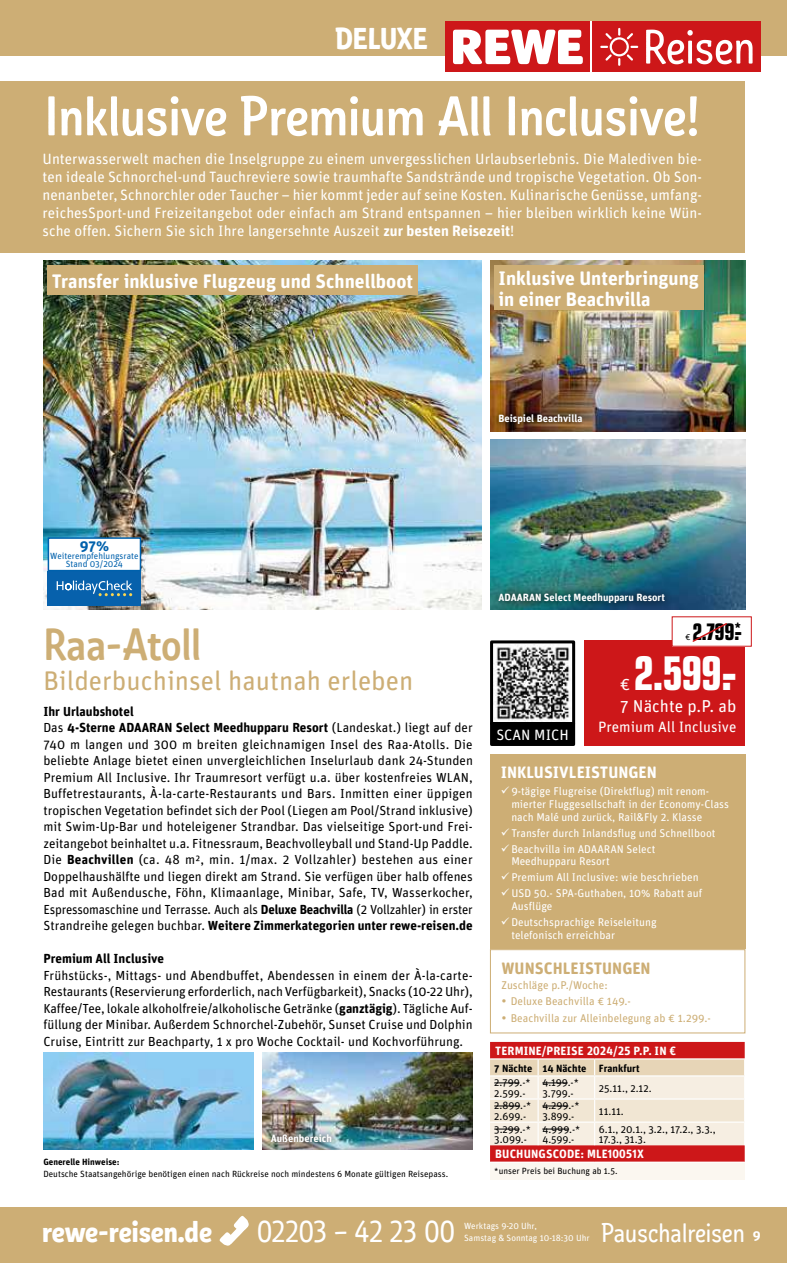
<style>
.page{position:relative;width:787px;height:1263px;background:#fff}
.page>*{position:absolute;margin:0;border:0;box-sizing:border-box;transform-origin:0 0}
.t1{font:500 55.65px "REWE Mato";color:#fff}
.t2{font:46.5px "REWE Preisschrift";color:#fff}
.t3{font:500 45px "REWE Mato";color:#cdae75}
.t4{font:700 30px "REWE Mato";color:#fff}
.t5{font:30px "REWE Mato";color:#fff}
.t6{font:27px "Unit Rounded OT";color:#cdae75}
.t7{font:26.55px "REWE Mato";color:#fff}
.t8{font:22.8px "REWE Preisschrift";color:#000}
.t9{font:700 19.5px/21px "Unit Rounded OT";color:#fff}
.t10{font:17.25px "Unit Rounded OT";color:#fff}
.t11{font:700 16.5px "Unit Rounded OT";color:#fff}
.t12{font:700 16.5px "Unit Rounded OT";color:#cdae75}
.t13{font:15px/18px "Unit Rounded OT";color:#fff;text-align:justify}
.t14{font:700 15px "Unit Rounded OT";color:#0061ac}
.t15{font:13.2px/16.5px "Unit Rounded OT";letter-spacing:.005em;color:#000}
.t16{font:700 13.2px "Unit Rounded OT";color:#000}
.t17{font:700 12px "Unit Rounded OT";letter-spacing:.01em;color:#fff}
.t18{font:11.25px/12.8px "Unit Rounded OT";color:#fff}
.t19{font:11.25px "Unit Rounded OT";color:#cdae75}
.t20{font:10.5px/10.5px "Unit Rounded OT";color:#000}
.t21{font:700 10.5px "Unit Rounded OT";color:#fff}
.t22{font:700 10.5px "Unit Rounded OT";color:#000}
.t23{font:9px "Unit Rounded OT";color:#000}
.t24{font:9px/12px "Unit Rounded OT";color:#fff}
.t25{font:9px/8.2px "Unit Rounded OT";color:#0061ac;text-align:center}
.t26{font:700 9px "Unit Rounded OT";color:#000}
.s1{font-weight:700}
.s2{font-family:"Unit Rounded OT";font-weight:700;font-size:13.5px}
</style>
<div class="page">
<div style="left:0;top:81px;width:744px;height:171px;background:#cdae75"></div>
<div style="left:0;top:0;width:787px;height:55px;background:#cdae75"></div>
<div style="left:445px;top:21px;width:144px;height:51px;background:#cd1719"></div>
<div style="left:592px;top:21px;width:168px;height:51px;background:#cd1719"></div>
<svg style="left:453px;top:30px;width:130px;height:34px"></svg>
<svg style="left:646px;top:30px;width:106px;height:34px"></svg>
<svg style="left:600px;top:28px;width:38px;height:38px"></svg>
<img style="left:43px;top:1052px;width:211px;height:98px">
<img style="left:262px;top:1052px;width:211px;height:98px">
<img style="left:264px;top:1127px;width:75px;height:23px">
<img style="left:490px;top:261px;width:255px;height:170px">
<img style="left:490px;top:439px;width:255px;height:171px">
<svg style="left:491px;top:585px;width:181px;height:25px;background:#185765"></svg>
<svg style="left:491px;top:407px;width:98px;height:25px;background:#644021"></svg>
<img style="left:43px;top:261px;width:438px;height:349px">
<div style="left:48px;top:571px;width:93px;height:34px;background:#0761ac"></div>
<svg style="left:57px;top:580px;width:75px;height:16px"></svg>
<div style="left:48px;top:538px;width:92px;height:33px;background:#fff"></div>
<div style="left:48px;top:537px;width:93px;height:34px;border:2px solid #0061ac"></div>
<div style="left:494px;top:265px;width:209px;height:45px;background:#cdae75"></div>
<div style="left:48px;top:265px;width:370px;height:30px;background:#cdae75"></div>
<div style="left:584px;top:640px;width:161px;height:106px;background:#cd1719"></div>
<div style="left:672px;top:617px;width:79px;height:29px;background:#fff"></div>
<svg style="left:692px;top:623px;width:35px;height:19px"></svg>
<img style="left:494px;top:644px;width:76px;height:77px">
<div style="left:490px;top:640px;width:85px;height:85px;border:3px solid #000"></div>
<div style="left:491px;top:723px;width:82px;height:21px;background:#000"></div>
<div style="left:490px;top:722px;width:85px;height:24px;border:3px solid #000"></div>
<div style="left:490px;top:754px;width:255px;height:195px;background:#cdae75"></div>
<div style="left:490px;top:949px;width:255px;height:84px;border:1px solid #cdae75"></div>
<div style="left:490px;top:1162px;width:254px;height:17px;background:#fbf7f0"></div>
<hr style="left:490px;top:1161px;width:48px;height:2px;background:#fff">
<hr style="left:538px;top:1161px;width:56px;height:2px;background:#fff">
<hr style="left:594px;top:1161px;width:150px;height:2px;background:#fff">
<svg style="left:490px;top:1042px;width:255px;height:120px;background:#e7aea3"></svg>
<div style="left:0;top:1208px;width:787px;height:55px;background:#cdae75"></div>
<svg style="left:219px;top:1215px;width:30px;height:31px"></svg>
<h3 class="t4" style="left:335px;top:15px;width:94px">DELUXE</h3>
<h1 class="t1" style="left:45px;top:73px;width:656px">Inklusive Premium All Inclusive!</h1>
<p class="t13" style="left:43px;top:149px;width:661px">Unterwasserwelt machen die Inselgruppe zu einem unvergesslichen Urlaubserlebnis. Die Malediven bie&shy;ten ideale Schnorchel-und Tauchreviere sowie traumhafte Sandstrände und tropische Vegetation. Ob Son&shy;nenanbeter, Schnorchler oder Taucher – hier kommt jeder auf seine Kosten. Kulinarische Genüsse, umfang&shy;reichesSport-und Freizeitangebot oder einfach am Strand entspannen – hier bleiben wirklich keine Wün&shy;sche offen. Sichern Sie sich Ihre langersehnte Auszeit <span class="s1">zur besten Reisezeit</span>!</p>
<h3 class="t9" style="left:52px;top:270px;width:363px">Transfer inklusive Flugzeug und Schnellboot</h3>
<h3 class="t9" style="left:498px;top:267px;width:202px">Inklusive Unterbringung in einer Beachvilla</h3>
<p class="t21" style="left:498px;top:412px;width:85px">Beispiel Beachvilla</p>
<p class="t14" style="left:80px;top:536px;width:31px">97%</p>
<p class="t25" style="left:50px;top:552px;width:90px">Weiterempfehlungsrate<br>Stand 03/2024</p>
<h3 class="t3" style="left:43px;top:610px;width:159px">Raa-Atoll</h3>
<h3 class="t6" style="left:43px;top:664px;width:371px">Bilderbuchinsel hautnah erleben</h3>
<p class="t15" style="left:43px;top:703px;width:431px"><span class="s1">Ihr Urlaubshotel<br></span>Das <span class="s1">4-Sterne ADAARAN Select Meedhupparu Resort</span> (Landeskat.) liegt auf der 740 m langen und 300 m breiten gleichnamigen Insel des Raa-Atolls. Die beliebte Anlage bietet einen unvergleichlichen Inselurlaub dank 24-Stunden Premium All Inclusive. Ihr Traumresort verfügt u.a. über kostenfreies WLAN, Buffetrestaurants, À-la-carte-Restaurants und Bars. Inmitten einer üppigen tropischen Vegetation befindet sich der Pool (Liegen am Pool/Strand inklusive) mit Swim-Up-Bar und hoteleigener Strandbar. Das vielseitige Sport-und Frei&shy;zeitangebot beinhaltet u.a. Fitnessraum, Beachvolleyball und Stand-Up Paddle.<br>Die <span class="s1">Beachvillen</span> (ca. 48 m², min. 1/max. 2 Vollzahler) bestehen aus einer Doppelhaushälfte und liegen direkt am Strand. Sie verfügen über halb offenes Bad mit Außendusche, Föhn, Klimaanlage, Minibar, Safe, TV, Wasserkocher, Espressomaschine und Terrasse. Auch als <span class="s1">Deluxe Beachvilla</span> (2 Vollzahler) in erster Strandreihe gelegen buchbar. <span class="s1">Weitere Zimmerkategorien unter rewe-reisen.de</span></p>
<p class="t16" style="left:43px;top:950px;width:122px">Premium All Inclusive</p>
<p class="t15" style="left:43px;top:967px;width:431px;text-align:justify">Frühstücks-, Mittags- und Abendbuffet, Abendessen in einem der À-la-carte-Restaurants (Reservierung erforderlich, nach Verfügbarkeit), Snacks (10-22 Uhr), Kaffee/Tee, lokale alkoholfreie/alkoholische Getränke (<span class="s1">ganztägig</span>). Tägliche Auf&shy;füllung der Minibar. Außerdem Schnorchel-Zubehör, Sunset Cruise und Dolphin Cruise, Eintritt zur Beachparty, 1 x pro Woche Cocktail- und Kochvorführung.</p>
<p class="t21" style="left:271px;top:1132px;width:63px">Außenbereich</p>
<p class="t26" style="left:43px;top:1156px;width:78px">Generelle Hinweise:</p>
<p class="t23" style="left:43px;top:1168px;width:406px">Deutsche Staatsangehörige benötigen einen nach Rückreise noch mindestens 6 Monate gültigen Reisepass.</p>
<p class="t21" style="left:498px;top:591px;width:168px">ADAARAN Select Meedhupparu Resort</p>
<p class="t23" style="left:685px;top:631px;width:7px">€</p>
<h3 class="t8" style="left:692px;top:618px;width:51px">2.799.-<sup>*</sup></h3>
<h2 class="t2" style="left:634px;top:646px;width:103px">2.599.-</h2>
<h3 class="t10" style="left:620px;top:695px;width:118px">7 Nächte p.P. ab</h3>
<p class="t13" style="left:598px;top:718px;width:140px">Premium All Inclusive</p>
<h3 class="t10" style="left:620px;top:673px;width:12px">€</h3>
<p class="t13" style="left:496px;top:726px;width:74px">SCAN MICH</p>
<p class="t11" style="left:500px;top:762px;width:158px">INKLUSIVLEISTUNGEN</p>
<p class="t18" style="left:511px;top:785px;width:219px;text-indent:-11px">✓ 9-tägige Flugreise (Direktflug) mit renom&shy;mierter Fluggesellschaft in der Economy-Class nach Malé und zurück, Rail&amp;Fly 2. Klasse</p>
<p class="t18" style="left:500px;top:826px;width:216px">✓ Transfer durch Inlandsflug und Schnellboot</p>
<p class="t18" style="left:511px;top:842px;width:146px;text-indent:-11px">✓ Beachvilla im ADAARAN Select<br>Meedhupparu Resort</p>
<p class="t18" style="left:500px;top:871px;width:199px">✓ Premium All Inclusive: wie beschrieben</p>
<p class="t18" style="left:511px;top:887px;width:192px;text-indent:-11px">✓ USD 50.- SPA-Guthaben, 10% Rabatt auf<br>Ausflüge</p>
<p class="t18" style="left:511px;top:915px;width:147px;text-indent:-11px">✓ Deutschsprachige Reiseleitung telefonisch erreichbar</p>
<p class="t12" style="left:501px;top:957px;width:151px">WUNSCHLEISTUNGEN</p>
<p class="t19" style="left:501px;top:978px;width:108px">Zuschläge p.P./Woche:</p>
<p class="t19" style="left:501px;top:994px;width:131px">• Deluxe Beachvilla € 149.-</p>
<p class="t19" style="left:501px;top:1011px;width:211px">• Beachvilla zur Alleinbelegung ab € 1.299.-</p>
<p class="t17" style="left:495px;top:1043px;width:182px">TERMINE/PREISE 2024/25 P.P. IN €</p>
<p class="t22" style="left:494px;top:1061px;width:147px">7 Nächte 14 Nächte Frankfurt</p>
<p class="t20" style="left:494px;top:1077px;width:38px">2.799.-*<br>2.599.-</p>
<p class="t20" style="left:542px;top:1077px;width:38px">4.199.-*<br>3.799.-</p>
<p class="t20" style="left:599px;top:1083px;width:54px">25.11., 2.12.</p>
<p class="t20" style="left:494px;top:1100px;width:38px">2.899.-*<br>2.699.-</p>
<p class="t20" style="left:542px;top:1100px;width:39px">4.299.-*<br>3.899.-</p>
<p class="t20" style="left:599px;top:1106px;width:26px">11.11.</p>
<p class="t20" style="left:494px;top:1123px;width:38px">3.299.-*<br>3.099.-</p>
<p class="t20" style="left:542px;top:1123px;width:39px">4.999.-*<br>4.599.-</p>
<p class="t20" style="left:599px;top:1123px;width:118px">6.1., 20.1., 3.2., 17.2., 3.3.,<br>17.3., 31.3.</p>
<p class="t17" style="left:495px;top:1147px;width:150px">BUCHUNGSCODE: MLE10051X</p>
<p class="t23" style="left:494px;top:1165px;width:125px">*unser Preis bei Buchung ab 1.5.</p>
<h3 class="t4" style="left:42px;top:1208px;width:171px">rewe-reisen.de</h3>
<h3 class="t5" style="left:257px;top:1209px;width:199px">02203 – 42 23 00</h3>
<h3 class="t7" style="left:601px;top:1213px;width:161px">Pauschalreisen <span class="s2">9</span></h3>
<p class="t24" style="left:464px;top:1220px;width:127px">Werktags 9-20 Uhr,<br>Samstag &amp; Sonntag 10-18:30 Uhr</p>
</div>
